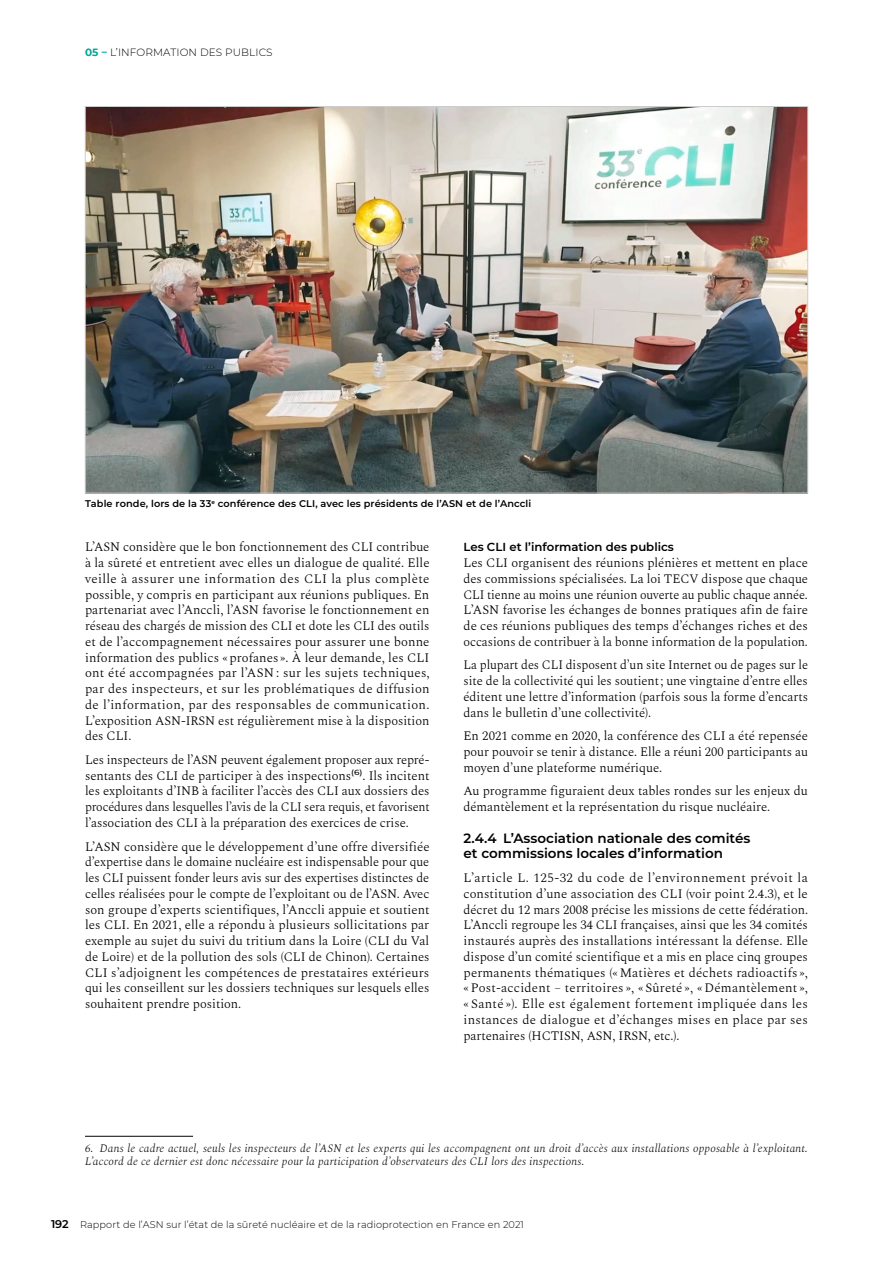
<style>
.page{position:relative;width:893px;height:1263px;background:#fff}
.page>*{position:absolute;margin:0;border:0;box-sizing:border-box;transform-origin:0 0}
.t1{font:600 13.5px/15.8px "Montserrat";color:#000}
.t2{font:300 12.75px/15.8px "Spectral";letter-spacing:-.005em;color:#000;text-align:justify}
.t3{font:600 11.7px "Montserrat";color:#000}
.t4{font:italic 300 11.25px/12.8px "Spectral";letter-spacing:.02em;color:#000}
.t5{font:300 10.5px "Montserrat";letter-spacing:.01em;color:#000}
.t6{font:300 9.75px "Montserrat";letter-spacing:.01em;color:#000}
.t7{font:600 9.75px "Montserrat";letter-spacing:.01em;color:#000}
.s1{font-weight:700;color:#00a495}
.s2{font-weight:600;font-size:11.25px}
</style>
<div class="page">
<hr style="left:85px;top:1136px;width:108px;height:1px;background:#000">
<img style="left:87px;top:108px;width:719px;height:383px">
<p class="t5" style="left:85px;top:45px;width:189px"><span class="s1">05 –</span> L’INFORMATION DES PUBLICS</p>
<p class="t7" style="left:85px;top:497px;width:448px">Table ronde, lors de la 33<sup>e</sup> conférence des CLI, avec les présidents de l’ASN et de l’Anccli</p>
<p class="t2" style="left:85px;top:538px;width:346px">L’ASN considère que le bon fonctionnement des CLI contribue à la sûreté et entretient avec elles un dialogue de qualité. Elle veille à assurer une information des CLI la plus complète possible, y compris en participant aux réunions publiques. En partenariat avec l’Anccli, l’ASN favorise le fonctionnement en réseau des chargés de mission des CLI et dote les CLI des outils et de l’accompagnement nécessaires pour assurer une bonne information des publics « profanes ». À leur demande, les CLI ont été accompagnées par l’ASN : sur les sujets techniques, par des inspecteurs, et sur les problématiques de diffusion de l’information, par des responsables de communication.<br>L’exposition ASN‑IRSN est régulièrement mise à la disposition des CLI.</p>
<p class="t2" style="left:85px;top:751px;width:346px">Les inspecteurs de l’ASN peuvent également proposer aux repré&shy;sentants des CLI de participer à des inspections<sup>(6)</sup>. Ils incitent les exploitants d’INB à faciliter l’accès des CLI aux dossiers des procédures dans lesquelles l’avis de la CLI sera requis, et favorisent l’association des CLI à la préparation des exercices de crise.</p>
<p class="t2" style="left:85px;top:837px;width:346px">L’ASN considère que le développement d’une offre diversifiée d’expertise dans le domaine nucléaire est indispensable pour que les CLI puissent fonder leurs avis sur des expertises distinctes de celles réalisées pour le compte de l’exploitant ou de l’ASN. Avec son groupe d’experts scientifiques, l’Anccli appuie et soutient les CLI. En 2021, elle a répondu à plusieurs sollicitations par exemple au sujet du suivi du tritium dans la Loire (CLI du Val de Loire) et de la pollution des sols (CLI de Chinon). Certaines CLI s’adjoignent les compétences de prestataires extérieurs qui les conseillent sur les dossiers techniques sur lesquels elles souhaitent prendre position.</p>
<p class="t3" style="left:463px;top:539px;width:212px">Les CLI et l’information des publics</p>
<p class="t2" style="left:463px;top:554px;width:346px">Les CLI organisent des réunions plénières et mettent en place des commissions spécialisées. La loi TECV dispose que chaque CLI tienne au moins une réunion ouverte au public chaque année.<br>L’ASN favorise les échanges de bonnes pratiques afin de faire de ces réunions publiques des temps d’échanges riches et des occasions de contribuer à la bonne information de la population.</p>
<p class="t2" style="left:463px;top:656px;width:346px">La plupart des CLI disposent d’un site Internet ou de pages sur le site de la collectivité qui les soutient ; une vingtaine d’entre elles éditent une lettre d’information (parfois sous la forme d’encarts dans le bulletin d’une collectivité).</p>
<p class="t2" style="left:463px;top:727px;width:346px">En 2021 comme en 2020, la conférence des CLI a été repensée pour pouvoir se tenir à distance. Elle a réuni 200 participants au moyen d’une plateforme numérique.</p>
<p class="t2" style="left:463px;top:782px;width:346px">Au programme figuraient deux tables rondes sur les enjeux du démantèlement et la représentation du risque nucléaire.</p>
<p class="t1" style="left:463px;top:829px;width:288px">2.4.4 L’Association nationale des comités et commissions locales d’information</p>
<p class="t2" style="left:463px;top:869px;width:346px">L’article L. 125‑32 du code de l’environnement prévoit la constitution d’une association des CLI (voir point 2.4.3), et le décret du 12 mars 2008 précise les missions de cette fédération.<br>L’Anccli regroupe les 34 CLI françaises, ainsi que les 34 comités instaurés auprès des installations intéressant la défense. Elle dispose d’un comité scientifique et a mis en place cinq groupes permanents thématiques (« Matières et déchets radioactifs », « Post‑accident – territoires », « Sûreté », « Démantèlement », « Santé »). Elle est également fortement impliquée dans les instances de dialogue et d’échanges mises en place par ses partenaires (HCTISN, ASN, IRSN, etc.).</p>
<p class="t4" style="left:85px;top:1141px;width:724px">6. Dans le cadre actuel, seuls les inspecteurs de l’ASN et les experts qui les accompagnent ont un droit d’accès aux installations opposable à l’exploitant.<br>L’accord de ce dernier est donc nécessaire pour la participation d’observateurs des CLI lors des inspections.</p>
<p class="t6" style="left:51px;top:1218px;width:475px"><span class="s2">192</span> Rapport de l’ASN sur l’état de la sûreté nucléaire et de la radioprotection en France en 2021</p>
</div>
